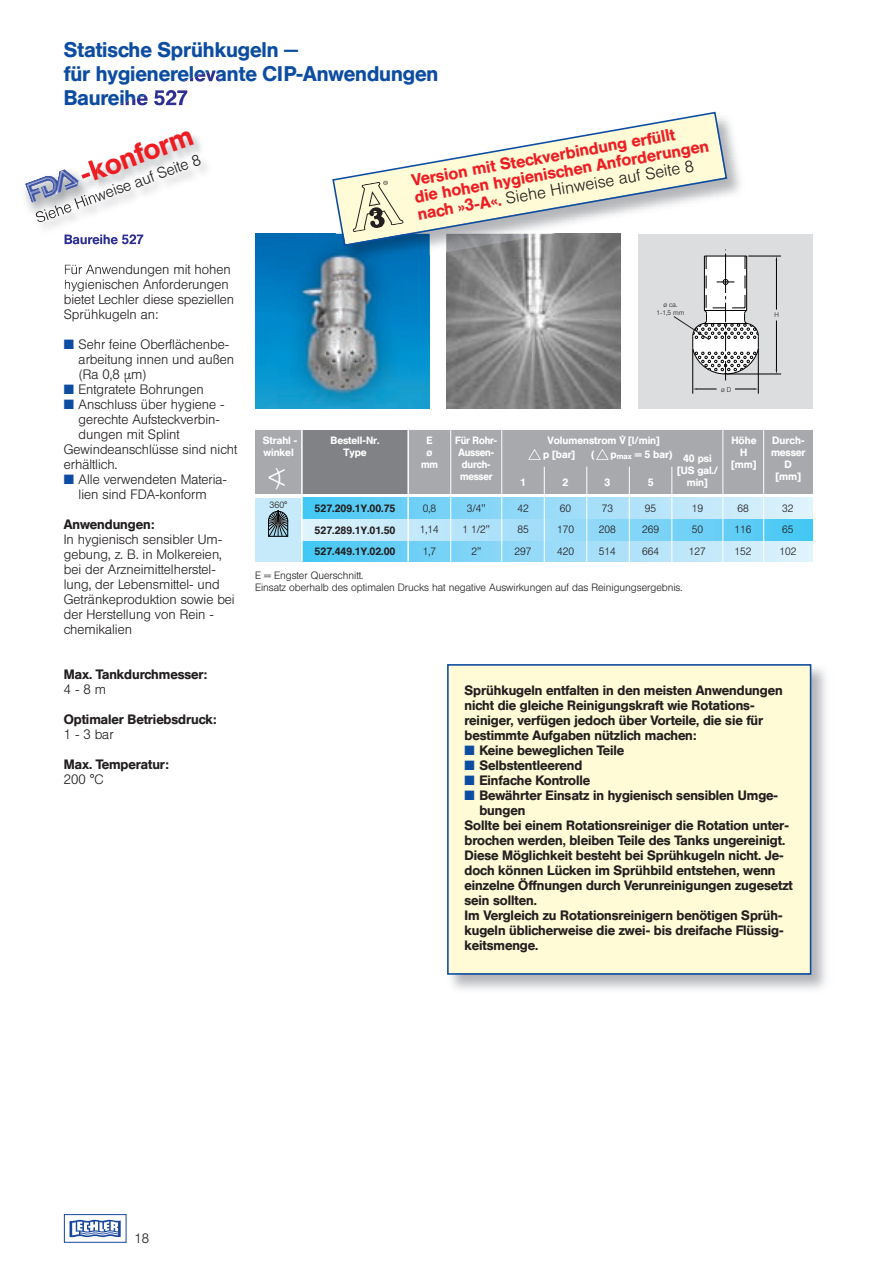
<style>
.page{position:relative;width:893px;height:1263px;background:#fff}
.page>*{position:absolute;margin:0;border:0;box-sizing:border-box;transform-origin:0 0}
.t1{font:500 28.35px "Helvetica BQ";color:#ee1d23}
.t2{font:300 24px "Helvetica BQ";color:#fff}
.t3{font:500 21px/24px "Helvetica BQ";color:#0d4da1}
.t4{font:500 16.5px/17.1px "Helvetica BQ";color:#ee1d23}
.t5{font:300 15.45px "Helvetica BQ";color:#231f20}
.t6{font:500 13.5px/15px "Helvetica BQ";color:#231f20}
.t7{font:300 13.5px/15px "Helvetica BQ";color:#231f20}
.t8{font:500 10.65px/12.1px "Helvetica BQ";letter-spacing:-.005em;color:#fff;text-align:center}
.t9{font:300 10.5px/21.3px "Helvetica BQ";color:#231f20}
.t10{font:500 10.5px/12px "Helvetica BQ";color:#fff;text-align:center}
.t11{font:500 10.5px/21.3px "Helvetica BQ";color:#231f20;text-align:justify}
.t12{font:500 10.5px/12px "Helvetica BQ";color:#fff;text-align:center;scale:.95 1}
.t13{font:300 9px "Helvetica BQ";color:#231f20}
.t14{font:300 6.75px/7.5px "Helvetica BQ";color:#231f20;text-align:center}
.s1{color:#0d4da1}
.s2{font-weight:300;color:#231f20}
</style>
<div class="page">
<div style="left:64px;top:1214px;width:62px;height:29px;border:1px solid #18469d"></div>
<svg style="left:70px;top:1219px;width:51px;height:18px"></svg>
<div style="left:255px;top:430px;width:557px;height:63px;background:#a8a9ad"></div>
<div style="left:302px;top:430px;width:106px;height:63px;background:#808285"></div>
<div style="left:302px;top:540px;width:510px;height:22px;background:linear-gradient(to right,#4ac6f4,#e6f2fc)"></div>
<img style="left:255px;top:234px;width:174px;height:174px">
<img style="left:446px;top:255px;width:175px;height:153px">
<div style="left:638px;top:234px;width:174px;height:174px;background:#dcdddf"></div>
<hr style="left:758px;top:349px;width:1px;height:45px;background:#000">
<hr style="left:692px;top:349px;width:1px;height:45px;background:#000">
<img style="left:451px;top:664px;width:375px;height:326px">
<div style="left:449px;top:666px;width:361px;height:307px;background:#fffbd6"></div>
<div style="left:447px;top:664px;width:364px;height:311px;border:2px solid #0d4da1"></div>
<div style="left:302px;top:498px;width:510px;height:21px;background:linear-gradient(to right,#4ac6f4,#e6f2fc)"></div>
<div style="left:255px;top:498px;width:47px;height:64px;background:#c6eafa"></div>
<div style="left:302px;top:519px;width:510px;height:21px;background:linear-gradient(to right,#e6f2fc,#4cc6f4)"></div>
<svg style="left:268px;top:511px;width:20px;height:26px"></svg>
<hr style="left:407px;top:430px;width:2px;height:132px;background:#fff">
<hr style="left:450px;top:430px;width:1px;height:132px;background:#fff">
<hr style="left:301px;top:430px;width:2px;height:132px;background:#fff">
<hr style="left:501px;top:430px;width:1px;height:132px;background:#fff">
<hr style="left:544px;top:467px;width:1px;height:107px;background:#fff">
<hr style="left:586px;top:467px;width:1px;height:107px;background:#fff">
<hr style="left:629px;top:467px;width:1px;height:107px;background:#fff">
<hr style="left:671px;top:467px;width:1px;height:107px;background:#fff">
<hr style="left:722px;top:430px;width:1px;height:132px;background:#fff">
<hr style="left:763px;top:430px;width:1px;height:131px;background:#fff">
<svg style="left:673px;top:255px;width:109px;height:136px"></svg>
<svg style="left:596px;top:449px;width:13px;height:11px"></svg>
<svg style="left:528px;top:449px;width:13px;height:11px"></svg>
<img style="left:41px;top:70px;width:227px;height:225px">
<img style="left:119px;top:90px;width:46px;height:16px">
<img style="left:65px;top:235px;width:64px;height:9px">
<img style="left:65px;top:265px;width:59px;height:10px">
<img style="left:65px;top:279px;width:23px;height:10px">
<img style="left:27px;top:161px;width:70px;height:52px">
<img style="left:81px;top:161px;width:16px;height:19px">
<img style="left:35px;top:193px;width:62px;height:28px">
<img style="left:25px;top:169px;width:54px;height:34px">
<img style="left:326px;top:121px;width:415px;height:134px">
<img style="left:336px;top:247px;width:93px;height:24px">
<img style="left:446px;top:247px;width:104px;height:5px">
<svg style="left:331px;top:111px;width:397px;height:136px"></svg>
<svg style="left:345px;top:179px;width:59px;height:53px"></svg>
<h3 class="t3" style="left:64px;top:38px;width:376px">Statische Sprühkugeln —<br>für hygienerelevante CIP-Anwendungen<br>Baureihe 527</h3>
<h1 class="t1" style="left:76px;top:161px;width:120px;rotate:-20deg">-konform</h1>
<p class="t5" style="left:33px;top:211px;width:176px;rotate:-20deg">Siehe Hinweise auf Seite 8</p>
<p class="t7" style="left:64px;top:262px;width:172px">Für Anwendungen mit hohen hygienischen Anforderungen bietet Lechler diese speziellen<br>Sprühkugeln an:</p>
<p class="t7" style="left:79px;top:337px;width:157px;text-indent:-15px"><span class="s1">■</span> Sehr feine Oberflächen be - arbeitung innen und außen (Ra 0,8 µm)</p>
<p class="t7" style="left:64px;top:382px;width:142px"><span class="s1">■</span> Entgratete Bohrungen</p>
<p class="t7" style="left:64px;top:397px;width:162px"><span class="s1">■</span> Anschluss über hygiene -</p>
<p class="t7" style="left:79px;top:412px;width:143px">gerechte Aufsteck verbin -</p>
<p class="t7" style="left:79px;top:427px;width:102px">dun gen mit Splint</p>
<p class="t7" style="left:64px;top:442px;width:175px">Gewindeanschlüsse sind nicht</p>
<p class="t7" style="left:64px;top:457px;width:55px">erhältlich.</p>
<p class="t7" style="left:64px;top:472px;width:165px;text-align:center"><span class="s1">■</span> Alle verwendeten Materia&shy;lien sind FDA-konform</p>
<p class="t6" style="left:64px;top:517px;width:92px">Anwendungen:</p>
<p class="t7" style="left:64px;top:532px;width:172px">In hygienisch sensibler Um&shy;ge bung, z. B. in Molke rei en, bei der Arzneimittelher stel - lung, der Lebensmittel- und<br>Getränke produktion sowie bei der Herstellung von Rein - chemi kalien</p>
<p class="t6" style="left:64px;top:667px;width:145px">Max. Tankdurchmesser:</p>
<p class="t7" style="left:64px;top:682px;width:44px">4 - 8 m</p>
<p class="t6" style="left:64px;top:712px;width:154px">Optimaler Betriebsdruck:</p>
<p class="t7" style="left:64px;top:727px;width:51px">1 - 3 bar</p>
<p class="t6" style="left:64px;top:757px;width:106px">Max. Temperatur:</p>
<p class="t7" style="left:64px;top:772px;width:41px">200 °C</p>
<p class="t4" style="left:410px;top:172px;width:300px;rotate:-10deg">Version mit Steckverbindung erfüllt<br>die hohen hygienischen Anforderungen nach »3-A«. <span class="s2">Siehe Hinweise auf Seite 8</span></p>
<p class="t14" style="left:657px;top:301px;width:29px">ø ca.<br>1-1,5 mm</p>
<p class="t14" style="left:774px;top:311px;width:6px">H</p>
<p class="t10" style="left:263px;top:435px;width:36px;text-align:left">Strahl - winkel</p>
<h2 class="t2" style="left:269px;top:464px;width:18px">&lt;)</h2>
<p class="t13" style="left:270px;top:500px;width:19px">360°</p>
<p class="t14" style="left:721px;top:385px;width:12px">ø D</p>
<p class="t10" style="left:621px;top:427px;width:4px">.</p>
<p class="t8" style="left:771px;top:434px;width:36px">Durch - messer<br>D [mm]</p>
<p class="t10" style="left:547px;top:434px;width:114px">Volumenstrom V [l/min]</p>
<p class="t10" style="left:331px;top:435px;width:50px">Bestell-Nr.<br>Type</p>
<p class="t12" style="left:455px;top:435px;width:46px">Für Rohr-<br>Aussen&shy;durch - messer</p>
<p class="t10" style="left:731px;top:435px;width:27px">Höhe<br>H [mm]</p>
<p class="t12" style="left:421px;top:435px;width:19px">E<br>ø mm</p>
<p class="t9" style="left:420px;top:498px;width:21px">0,8<br>1,14<br>1,7</p>
<p class="t10" style="left:543px;top:448px;width:34px">p [bar]</p>
<p class="t10" style="left:591px;top:448px;width:5px">(</p>
<p class="t10" style="left:611px;top:448px;width:64px">p<sub>max</sub> = 5 bar)</p>
<p class="t10" style="left:677px;top:452px;width:43px">40 psi [US gal./ min]</p>
<p class="t9" style="left:689px;top:498px;width:19px">19<br>50<br>127</p>
<p class="t10" style="left:604px;top:476px;width:7px">3</p>
<p class="t9" style="left:599px;top:498px;width:19px">73<br>208<br>514</p>
<p class="t10" style="left:563px;top:476px;width:7px">2</p>
<p class="t9" style="left:557px;top:498px;width:19px">60<br>170<br>420</p>
<p class="t10" style="left:648px;top:476px;width:7px">5</p>
<p class="t9" style="left:642px;top:498px;width:19px">95<br>269<br>664</p>
<p class="t10" style="left:520px;top:476px;width:7px">1</p>
<p class="t9" style="left:514px;top:498px;width:19px">42<br>85<br>297</p>
<p class="t9" style="left:462px;top:498px;width:29px;text-align:center">3/4"<br>1 1/2"<br>2"</p>
<p class="t9" style="left:735px;top:498px;width:19px">68<br>116<br>152</p>
<p class="t9" style="left:779px;top:498px;width:19px">32<br>65<br>102</p>
<p class="t11" style="left:315px;top:498px;width:82px">527.209.1Y.00.75<br>527.289.1Y.01.50<br>527.449.1Y.02.00</p>
<p class="t9" style="left:255px;top:569px;width:429px;line-height:12px">E = Engster Querschnitt.<br>Einsatz oberhalb des optimalen Drucks hat negative Auswirkungen auf das Reinigungsergebnis.</p>
<p class="t6" style="left:464px;top:682px;width:320px">Sprühkugeln entfalten in den meisten Anwendungen nicht die gleiche Reinigungskraft wie Rotations - reini ger, verfügen jedoch über Vorteile, die sie für<br>be stimmte Aufgaben nützlich machen:</p>
<p class="t6" style="left:464px;top:742px;width:161px"><span class="s1">■</span> Keine beweglichen Teile</p>
<p class="t6" style="left:464px;top:757px;width:119px"><span class="s1">■</span> Selbstentleerend</p>
<p class="t6" style="left:464px;top:772px;width:127px"><span class="s1">■</span> Einfache Kontrolle</p>
<p class="t6" style="left:464px;top:787px;width:315px"><span class="s1">■</span> Bewährter Einsatz in hygienisch sensiblen Umge-</p>
<p class="t6" style="left:479px;top:802px;width:47px">bungen</p>
<p class="t6" style="left:464px;top:817px;width:326px">Sollte bei einem Rotationsreiniger die Rotation unter -</p>
<p class="t6" style="left:464px;top:832px;width:322px">brochen werden, bleiben Teile des Tanks ungereinigt.</p>
<p class="t6" style="left:464px;top:847px;width:321px">Diese Möglichkeit besteht bei Sprühkugeln nicht. Je-</p>
<p class="t6" style="left:464px;top:862px;width:312px">doch können Lücken im Sprühbild entstehen, wenn</p>
<p class="t6" style="left:464px;top:877px;width:330px">einzelne Öffnungen durch Verunreinigungen zugesetzt</p>
<p class="t6" style="left:464px;top:892px;width:74px">sein sollten.</p>
<p class="t6" style="left:464px;top:907px;width:320px">Im Vergleich zu Rotationsreinigern benötigen Sprüh-</p>
<p class="t6" style="left:464px;top:922px;width:320px">kugeln üblicherweise die zwei- bis dreifache Flüssig-</p>
<p class="t6" style="left:464px;top:937px;width:75px">keitsmenge.</p>
<p class="t7" style="left:134px;top:1230px;width:16px">18</p>
</div>
